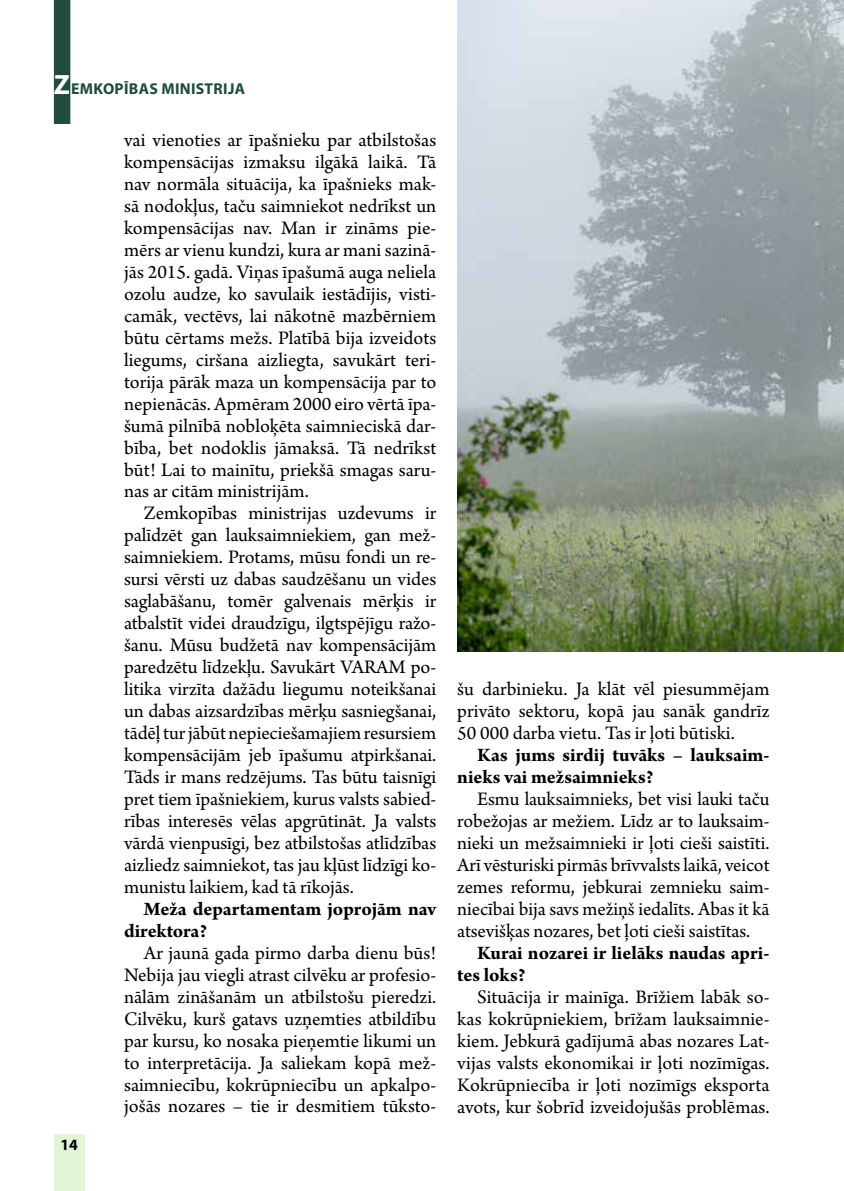
<style>
.page{position:relative;width:844px;height:1191px;background:#fff}
.page>*{position:absolute;margin:0;border:0;box-sizing:border-box;transform-origin:0 0}
.t1{font:20.12px/21.9px "Arno Pro";color:#000;text-align:justify}
.t2{font:700 20.12px/21.9px "Arno Pro";letter-spacing:-.005em;color:#000}
.t3{font:700 15.75px "Myriad Pro";letter-spacing:.02em;color:#214b3c}
.t4{font:700 15.75px "Myriad Pro";color:#000}
.s1{font-size:28px;color:#fff}
</style>
<div class="page">
<div style="left:54px;top:1134px;width:30px;height:57px;background:#e1f4d5"></div>
<div style="left:54px;top:0;width:16px;height:124px;background:#214b3c"></div>
<img style="left:457px;top:0;width:386px;height:651px">
<p class="t3" style="left:54px;top:79px;width:193px"><span class="s1">Z</span> EMKOPĪBAS MINISTRIJA</p>
<p class="t1" style="left:124px;top:130px;width:313px">vai vienoties ar īpašnieku par atbilstošas kompensācijas izmaksu ilgākā laikā. Tā nav normāla situācija, ka īpašnieks mak&shy;sā nodokļus, taču saimniekot nedrīkst un kompensācijas nav. Man ir zināms pie&shy;mērs ar vienu kundzi, kura ar mani sazinā&shy;jās 2015. gadā. Viņas īpašumā auga neliela ozolu audze, ko savulaik iestādījis, visti&shy;camāk, vectēvs, lai nākotnē mazbērniem būtu cērtams mežs. Platībā bija izveidots liegums, ciršana aizliegta, savukārt teri&shy;torija pārāk maza un kompensācija par to nepienācās. Apmēram 2000 eiro vērtā īpa&shy;šumā pilnībā nobloķēta saimnieciskā dar&shy;bība, bet nodoklis jāmaksā. Tā nedrīkst būt! Lai to mainītu, priekšā smagas saru&shy;nas ar citām ministrijām.</p>
<p class="t1" style="left:124px;top:503px;width:313px;text-indent:20px">Zemkopības ministrijas uzdevums ir palīdzēt gan lauksaimniekiem, gan mež&shy;saimniekiem. Protams, mūsu fondi un re&shy;sursi vērsti uz dabas saudzēšanu un vides saglabāšanu, tomēr galvenais mērķis ir atbalstīt videi draudzīgu, ilgtspējīgu ražo&shy;šanu. Mūsu budžetā nav kompensācijām paredzētu līdzekļu. Savukārt VARAM po&shy;litika virzīta dažādu liegumu noteikšanai un dabas aizsardzības mērķu sasniegšanai, tādēļ tur jābūt nepieciešamajiem resursiem kompensācijām jeb īpašumu atpirkšanai.<br>Tāds ir mans redzējums. Tas būtu taisnīgi pret tiem īpašniekiem, kurus valsts sabied&shy;rības interesēs vēlas apgrūtināt. Ja valsts vārdā vienpusīgi, bez atbilstošas atlīdzības aizliedz saimniekot, tas jau kļūst līdzīgi ko&shy;munistu laikiem, kad tā rīkojās.</p>
<p class="t2" style="left:124px;top:898px;width:313px;text-indent:20px">Meža departamentam joprojām nav direktora?</p>
<p class="t1" style="left:124px;top:942px;width:313px;text-indent:20px">Ar jaunā gada pirmo darba dienu būs!<br>Nebija jau viegli atrast cilvēku ar profesio&shy;nālām zināšanām un atbilstošu pieredzi.<br>Cilvēku, kurš gatavs uzņemties atbildību par kursu, ko nosaka pieņemtie likumi un to interpretācija. Ja saliekam kopā mež&shy;saimniecību, kokrūpniecību un apkalpo&shy;jošās nozares – tie ir desmitiem tūksto-</p>
<p class="t4" style="left:60px;top:1134px;width:19px">14</p>
<p class="t1" style="left:457px;top:679px;width:313px">šu darbinieku. Ja klāt vēl piesummējam privāto sektoru, kopā jau sanāk gandrīz 50 000 darba vietu. Tas ir ļoti būtiski.</p>
<p class="t2" style="left:457px;top:745px;width:313px;text-indent:20px">Kas jums sirdij tuvāks – lauksaim&shy;nieks vai mežsaimnieks?</p>
<p class="t1" style="left:457px;top:789px;width:313px;text-indent:20px">Esmu lauksaimnieks, bet visi lauki taču robežojas ar mežiem. Līdz ar to lauksaim&shy;nieki un mežsaimnieki ir ļoti cieši saistīti.<br>Arī vēsturiski pirmās brīvvalsts laikā, veicot zemes reformu, jebkurai zemnieku saim&shy;niecībai bija savs mežiņš iedalīts. Abas it kā atsevišķas nozares, bet ļoti cieši saistītas.</p>
<p class="t2" style="left:457px;top:943px;width:313px;text-indent:20px">Kurai nozarei ir lielāks naudas apri&shy;tes loks?</p>
<p class="t1" style="left:457px;top:987px;width:313px;text-indent:20px">Situācija ir mainīga. Brīžiem labāk so&shy;kas kokrūpniekiem, brīžam lauksaimnie&shy;kiem. Jebkurā gadījumā abas nozares Lat&shy;vijas valsts ekonomikai ir ļoti nozīmīgas.<br>Kokrūpniecība ir ļoti nozīmīgs eksporta avots, kur šobrīd izveidojušās problēmas.</p>
</div>
